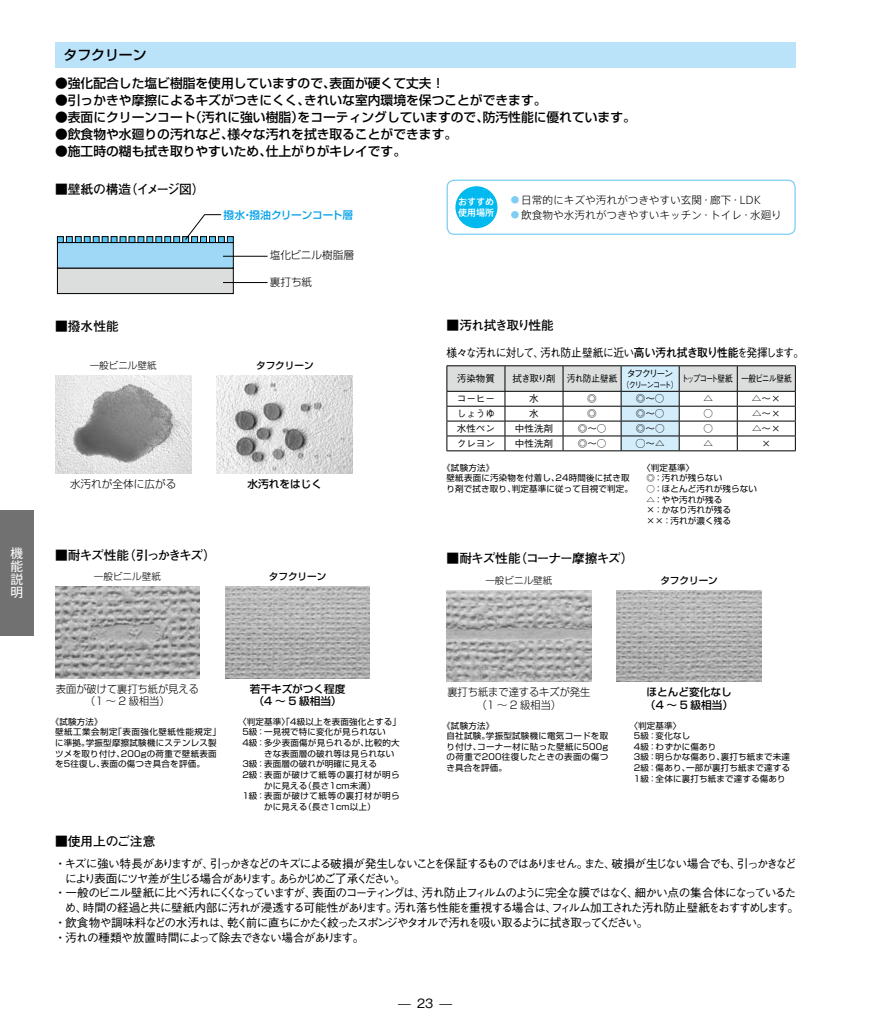
<style>
.page{position:relative;width:872px;height:1020px;background:#fff}
.page>*{position:absolute;margin:0;border:0;box-sizing:border-box;transform-origin:0 0}
.t1{font:500 13.8px "Shin Go Pro";color:#000}
.t2{font:500 12.75px "Shin Go Pro";color:#000}
.t3{font:700 12.75px "Futo Go B101 Pro";letter-spacing:-.065em;color:#000}
.t4{font:700 12.75px "Futo Go B101 Pro";letter-spacing:-.105em;color:#000}
.t5{font:700 12.75px "Futo Go B101 Pro";letter-spacing:-.11em;color:#000}
.t6{font:700 12.75px "Futo Go B101 Pro";letter-spacing:-.01em;color:#000}
.t7{font:12.75px/12.8px "Axis Std";color:#fff;text-align:justify}
.t8{font:500 12.75px "Gothic BBB Pro";color:#000}
.t9{font:500 11.7px "Gothic BBB Pro";letter-spacing:-.11em;color:#000}
.t10{font:500 11.7px "Gothic BBB Pro";letter-spacing:-.07em;color:#000}
.t11{font:500 11.7px "Gothic BBB Pro";letter-spacing:-.13em;color:#000}
.t12{font:500 11.7px "Gothic BBB Pro";letter-spacing:-.065em;color:#000;scale:.92 1}
.t13{font:500 11.7px "Gothic BBB Pro";letter-spacing:-.165em;color:#000}
.t14{font:300 10.65px "Axis Std";color:#000}
.t15{font:300 10.65px/12.8px "Shin Go Pro";color:#000;text-align:center;scale:.96 1}
.t16{font:500 10.65px/12.8px "Shin Go Pro";color:#000;text-align:center}
.t17{font:300 10.65px "Shin Go Pro";color:#000}
.t18{font:500 10.65px "Shin Go Pro";letter-spacing:.005em;color:#00a0e9}
.t19{font:500 9.6px "Gothic BBB Pro";color:#000}
.t20{font:300 9.6px "Shin Go Pro";color:#000}
.t21{font:500 9.6px "Shin Go Pro";color:#000}
.t22{font:500 9.6px "Gothic BBB Pro";letter-spacing:-.12em;color:#000;scale:.8 1}
.t23{font:500 9.6px "Gothic BBB Pro";letter-spacing:-.065em;color:#000}
.t24{font:500 9px/10.5px "Axis Std";color:#fff}
.t25{font:8.55px/10.6px "Shin Go Pro";letter-spacing:.02em;color:#000}
.t26{font:8.55px "Shin Go Pro";letter-spacing:.065em;color:#000}
.t27{font:500 8.55px "Gothic BBB Pro";letter-spacing:-.215em;color:#000;scale:.9 1}
.s1{font-size:8.55px;color:#7ecef4}
.s2{font-family:"Gothic MB101 Pro"}
</style>
<div class="page">
<hr style="left:446px;top:365px;width:59px;height:1px;background:#000">
<hr style="left:505px;top:365px;width:58px;height:1px;background:#000">
<hr style="left:563px;top:365px;width:58px;height:1px;background:#000">
<hr style="left:621px;top:365px;width:58px;height:1px;background:#000">
<hr style="left:679px;top:365px;width:58px;height:1px;background:#000">
<hr style="left:737px;top:365px;width:58px;height:1px;background:#000">
<svg style="left:446px;top:366px;width:349px;height:85px"></svg>
<hr style="left:446px;top:451px;width:59px;height:1px;background:#000">
<hr style="left:505px;top:451px;width:58px;height:1px;background:#000">
<hr style="left:563px;top:451px;width:58px;height:1px;background:#000">
<hr style="left:621px;top:451px;width:58px;height:1px;background:#000">
<hr style="left:679px;top:451px;width:58px;height:1px;background:#000">
<hr style="left:737px;top:451px;width:58px;height:1px;background:#000">
<div style="left:55px;top:42px;width:740px;height:26px;background:#bae3f9"></div>
<img style="left:217px;top:375px;width:136px;height:98px">
<img style="left:55px;top:375px;width:136px;height:98px">
<img style="left:225px;top:587px;width:145px;height:91px">
<img style="left:55px;top:587px;width:145px;height:91px">
<div style="left:57px;top:268px;width:176px;height:26px;background:#dcdddd"></div>
<div style="left:57px;top:268px;width:176px;height:26px;border:1px solid #000"></div>
<div style="left:57px;top:243px;width:176px;height:25px;background:#9fd8f7"></div>
<svg style="left:57px;top:214px;width:176px;height:29px"></svg>
<hr style="left:223px;top:256px;width:44px;height:1px;background:#000">
<hr style="left:223px;top:282px;width:44px;height:1px;background:#000">
<img style="left:616px;top:590px;width:145px;height:92px">
<img style="left:446px;top:590px;width:145px;height:92px">
<div style="left:446px;top:180px;width:349px;height:55px;border:1px solid #7ecef4;border-radius:7px"></div>
<div style="left:455px;top:186px;width:42px;height:42px;background:#00b9ef;border-radius:50%"></div>
<div style="left:0;top:510px;width:34px;height:125px;background:#727171"></div>
<h2 class="t7" style="left:10px;top:546px;width:14px">機能説明</h2>
<h1 class="t1" style="left:64px;top:44px;width:84px">タフクリーン</h1>
<h2 class="t2" style="left:55px;top:72px;width:391px">●強化配合した塩ビ樹脂を使用していますので、表面が硬くて丈夫！</h2>
<h2 class="t2" style="left:55px;top:89px;width:493px">●引っかきや摩擦によるキズがつきにくく、きれいな室内環境を保つことができます。</h2>
<h2 class="t2" style="left:55px;top:106px;width:582px">●表面にクリーンコート（汚れに強い樹脂）をコーティングしていますので、防汚性能に優れています。</h2>
<h2 class="t2" style="left:55px;top:123px;width:403px">●飲食物や水廻りの汚れなど、様々な汚れを拭き取ることができます。</h2>
<h2 class="t2" style="left:55px;top:140px;width:352px">●施工時の糊も拭き取りやすいため、仕上がりがキレイです。</h2>
<h2 class="t3" style="left:55px;top:179px;width:151px">■壁紙の構造（イメージ図）</h2>
<p class="t18" style="left:223px;top:206px;width:131px">撥水・撥油クリーンコート層</p>
<p class="t17" style="left:270px;top:246px;width:86px">塩化ビニル樹脂層</p>
<p class="t17" style="left:270px;top:273px;width:44px">裏打ち紙</p>
<p class="t24" style="left:458px;top:196px;width:38px">おすすめ使用場所</p>
<p class="t14" style="left:510px;top:192px;width:252px"><span class="s1">●</span> 日常的にキズや汚れがつきやすい玄関・廊下・LDK</p>
<p class="t14" style="left:510px;top:207px;width:273px"><span class="s1">●</span> 飲食物や水汚れがつきやすいキッチン・トイレ・水廻り</p>
<h2 class="t3" style="left:55px;top:316px;width:65px">■撥水性能</h2>
<h2 class="t5" style="left:446px;top:315px;width:109px">■汚れ拭き取り性能</h2>
<h3 class="t12" style="left:446px;top:343px;width:390px">様々な汚れに対して、汚れ防止壁紙に近い<span class="s2">高い汚れ拭き取り性能</span>を発揮します。</h3>
<p class="t20" style="left:90px;top:357px;width:68px">一般ビニル壁紙</p>
<p class="t21" style="left:256px;top:357px;width:59px">タフクリーン</p>
<p class="t19" style="left:456px;top:371px;width:40px">汚染物質</p>
<p class="t23" style="left:512px;top:371px;width:106px">拭き取り剤 汚れ防止壁紙</p>
<p class="t19" style="left:626px;top:366px;width:48px">タフクリーン</p>
<p class="t27" style="left:621px;top:378px;width:64px">（クリーンコート）</p>
<p class="t22" style="left:681px;top:371px;width:139px">トップコート壁紙 一般ビニル壁紙</p>
<p class="t17" style="left:70px;top:475px;width:108px">水汚れが全体に広がる</p>
<p class="t16" style="left:247px;top:476px;width:76px">水汚れをはじく</p>
<p class="t19" style="left:456px;top:391px;width:40px">コーヒー</p>
<p class="t19" style="left:529px;top:391px;width:11px">水</p>
<p class="t19" style="left:587px;top:391px;width:11px">◎</p>
<p class="t19" style="left:635px;top:391px;width:30px">◎〜○</p>
<p class="t19" style="left:703px;top:391px;width:11px">△</p>
<p class="t19" style="left:751px;top:391px;width:30px">△～×</p>
<p class="t19" style="left:456px;top:406px;width:40px">しょうゆ</p>
<p class="t19" style="left:529px;top:406px;width:11px">水</p>
<p class="t19" style="left:587px;top:406px;width:11px">◎</p>
<p class="t19" style="left:635px;top:406px;width:30px">◎〜○</p>
<p class="t19" style="left:703px;top:406px;width:11px">○</p>
<p class="t19" style="left:751px;top:406px;width:30px">△～×</p>
<p class="t19" style="left:457px;top:421px;width:40px">水性ペン</p>
<p class="t19" style="left:515px;top:421px;width:40px">中性洗剤</p>
<p class="t19" style="left:577px;top:421px;width:30px">◎〜○</p>
<p class="t19" style="left:635px;top:421px;width:30px">◎〜○</p>
<p class="t19" style="left:703px;top:421px;width:11px">○</p>
<p class="t19" style="left:751px;top:421px;width:30px">△～×</p>
<p class="t19" style="left:457px;top:436px;width:40px">クレヨン</p>
<p class="t19" style="left:515px;top:436px;width:40px">中性洗剤</p>
<p class="t19" style="left:577px;top:436px;width:30px">◎〜○</p>
<p class="t19" style="left:635px;top:436px;width:30px">◯～△</p>
<p class="t19" style="left:703px;top:436px;width:11px">△</p>
<p class="t19" style="left:761px;top:436px;width:11px">×</p>
<p class="t25" style="left:446px;top:461px;width:188px;text-indent:-4px">《試験方法》<br>壁紙表面に汚染物を付着し、24時間後に拭き取り剤で拭き取り、判定基準に従って目視で判定。</p>
<p class="t25" style="left:646px;top:461px;width:77px;text-indent:-4px">〈判定基準〉<br>◎：汚れが残らない</p>
<p class="t25" style="left:646px;top:482px;width:112px">○：ほとんど汚れが残らない△：やや汚れが残る<br>×：かなり汚れが残る<br>××：汚れが濃く残る</p>
<h2 class="t4" style="left:55px;top:545px;width:162px">■耐キズ性能（引っかきキズ）</h2>
<h2 class="t3" style="left:446px;top:548px;width:189px">■耐キズ性能（コーナー摩擦キズ）</h2>
<p class="t20" style="left:94px;top:569px;width:68px">一般ビニル壁紙</p>
<p class="t21" style="left:269px;top:569px;width:59px">タフクリーン</p>
<p class="t20" style="left:485px;top:572px;width:68px">一般ビニル壁紙</p>
<p class="t21" style="left:660px;top:572px;width:59px">タフクリーン</p>
<p class="t15" style="left:56px;top:681px;width:150px">表面が破けて裏打ち紙が見える（1 ～ 2 級相当）</p>
<p class="t16" style="left:250px;top:681px;width:97px">若干キズがつく程度（4 ～ 5 級相当）</p>
<p class="t25" style="left:55px;top:715px;width:167px;text-indent:-4px">《試験方法》<br>壁紙工業会制定「表面強化壁紙性能規定」に準拠。学振型摩擦試験機にステンレス製ツメを取り付け、200gの荷重で壁紙表面を5往復し、表面の傷つき具合を評価。</p>
<p class="t25" style="left:238px;top:715px;width:164px">〈判定基準〉「4級以上を表面強化とする」</p>
<p class="t25" style="left:242px;top:726px;width:145px">5級：一見視で特に変化が見られない</p>
<p class="t25" style="left:242px;top:736px;width:159px">4級：多少表面傷が見られるが、比較的大</p>
<p class="t25" style="left:264px;top:747px;width:131px">きな表面層の破れ等は見られない</p>
<p class="t25" style="left:242px;top:758px;width:136px">3級：表面層の破れが明確に見える</p>
<p class="t26" style="left:242px;top:768px;width:159px">2級：表面が破けて紙等の裏打材が明ら</p>
<p class="t25" style="left:264px;top:779px;width:113px">かに見える（長さ1cm未満）</p>
<p class="t26" style="left:242px;top:789px;width:159px">1級：表面が破けて紙等の裏打材が明ら</p>
<p class="t25" style="left:264px;top:800px;width:113px">かに見える（長さ1cm以上）</p>
<p class="t15" style="left:447px;top:685px;width:150px">裏打ち紙まで達するキズが発生（1 ～ 2 級相当）</p>
<p class="t16" style="left:645px;top:685px;width:89px;text-align:left">ほとんど変化なし（4 ～ 5 級相当）</p>
<p class="t25" style="left:446px;top:719px;width:163px;text-indent:-4px">《試験方法》<br>自社試験。学振型試験機に電気コードを取り付け、コーナー材に貼った壁紙に500gの荷重で200往復したときの表面の傷つき具合を評価。</p>
<p class="t25" style="left:633px;top:719px;width:158px;text-indent:-4px">〈判定基準〉<br>5級：変化なし<br>4級：わずかに傷あり<br>3級：明らかな傷あり、裏打ち紙まで未達<br>2級：傷あり、一部が裏打ち紙まで達する<br>1級：全体に裏打ち紙まで達する傷あり</p>
<h2 class="t6" style="left:55px;top:831px;width:102px">■使用上のご注意</h2>
<h3 class="t11" style="left:54px;top:854px;width:744px">・キズに強い特長がありますが、引っかきなどのキズによる破損が発生しないことを保証するものではありません。また、破損が生じない場合でも、引っかきなど</h3>
<h3 class="t13" style="left:65px;top:869px;width:342px">により表面にツヤ差が生じる場合があります。あらかじめご了承ください。</h3>
<h3 class="t9" style="left:54px;top:884px;width:743px">・一般のビニル壁紙に比べ汚れにくくなっていますが、表面のコーティングは、汚れ防止フィルムのように完全な膜ではなく、細かい点の集合体になっているた</h3>
<h3 class="t10" style="left:65px;top:899px;width:735px">め、時間の経過と共に壁紙内部に汚れが浸透する可能性があります。汚れ落ち性能を重視する場合は、フィルム加工された汚れ防止壁紙をおすすめします。</h3>
<h3 class="t9" style="left:54px;top:913px;width:595px">・飲食物や調味料などの水汚れは、乾く前に直ちにかたく絞ったスポンジやタオルで汚れを吸い取るように拭き取ってください。</h3>
<h3 class="t10" style="left:54px;top:928px;width:311px">・汚れの種類や放置時間によって除去できない場合があります。</h3>
<h2 class="t8" style="left:398px;top:993px;width:55px">— 23 —</h2>
</div>
